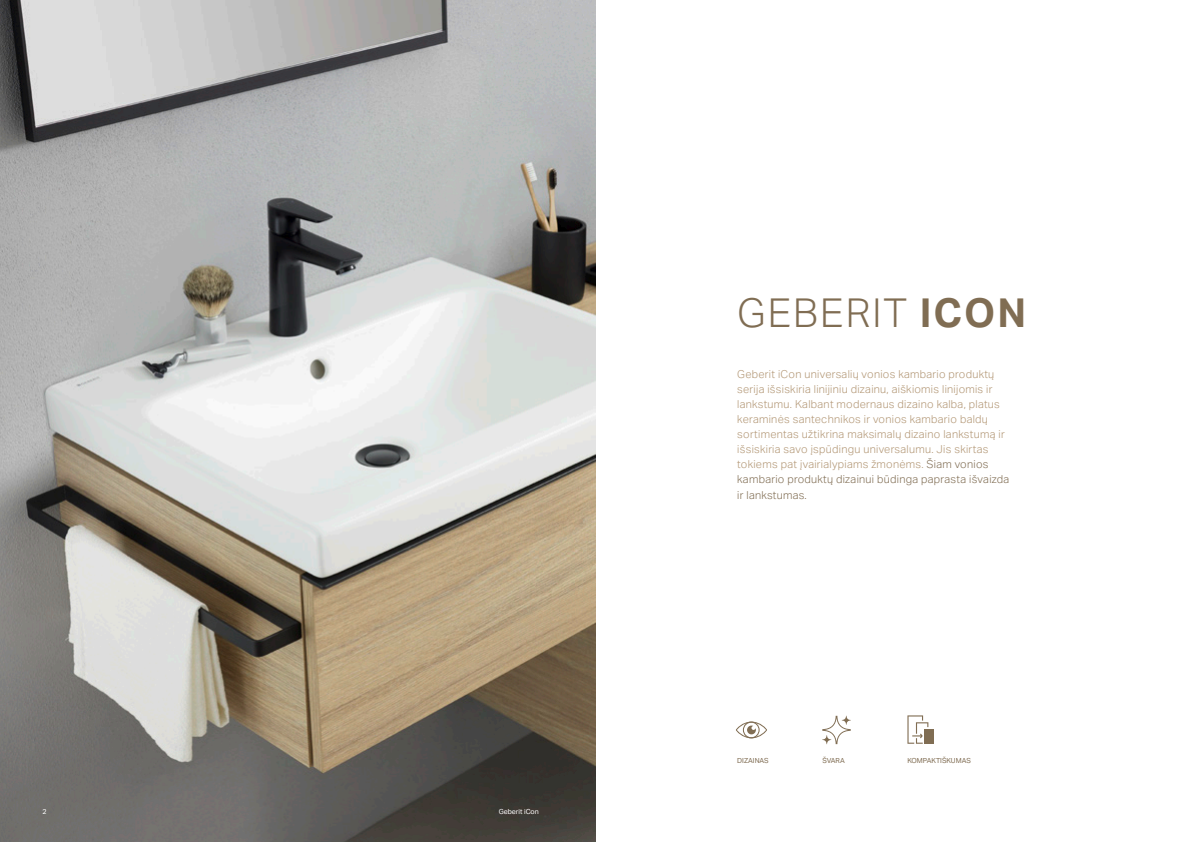
<style>
.page{position:relative;width:1191px;height:842px;background:#fff}
.page>*{position:absolute;margin:0;border:0;box-sizing:border-box;transform-origin:0 0}
.Header_40_45_light_all_caps_B8{font:300 40px "Aktiv Grotesk Geberit";letter-spacing:.05em;color:#806d53}
.Display_text_11_15_light_B7{font:300 11px/15px "Aktiv Grotesk Geberit";letter-spacing:.025em;color:#b29674}
.Display_text_11_15_light_B7-2{font:300 11px "Aktiv Grotesk Geberit";letter-spacing:.025em;color:#806d53}
.Icons_7pt{font:7px "Aktiv Grotesk Geberit";color:#806d53}
.Caption_copy_7_9_regular_white_right{font:7px "Aktiv Grotesk Geberit";color:#fff}
.s1{font-weight:700}
.s2{color:#806d53}
</style>
<div class="page">
<img style="left:0;top:0;width:595px;height:842px">
<svg style="left:736px;top:722px;width:31px;height:16px"></svg>
<svg style="left:822px;top:716px;width:28px;height:28px"></svg>
<svg style="left:822px;top:735px;width:9px;height:9px"></svg>
<svg style="left:842px;top:716px;width:8px;height:9px"></svg>
<div style="left:924px;top:729px;width:10px;height:15px;background:#806d53"></div>
<svg style="left:907px;top:715px;width:21px;height:29px"></svg>
<p class="Caption_copy_7_9_regular_white_right" style="left:43px;top:807px;width:6px">2</p>
<p class="Caption_copy_7_9_regular_white_right" style="left:499px;top:807px;width:41px">Geberit iCon</p>
<p class="Header_40_45_light_all_caps_B8" style="left:737px;top:290px;width:290px">GEBERIT <span class="s1">ICON</span></p>
<p class="Display_text_11_15_light_B7" style="left:737px;top:367px;width:273px">Geberit iCon universalių vonios kambario produktų serija išsiskiria linijiniu dizainu, aiškiomis linijomis ir lankstumu. Kalbant modernaus dizaino kalba, platus keraminės santechnikos ir vonios kambario baldų sortimentas užtikrina maksimalų dizaino lankstumą ir išsiskiria savo įspūdingu universalumu. Jis skirtas tokiems pat įvairialypiams žmonėms. <span class="s2">Šiam vonios kambario produktų dizainui būdinga paprasta išvaizda</span></p>
<p class="Display_text_11_15_light_B7-2" style="left:737px;top:489px;width:71px">ir lankstumas.</p>
<p class="Icons_7pt" style="left:737px;top:757px;width:33px">DIZAINAS</p>
<p class="Icons_7pt" style="left:822px;top:757px;width:24px">ŠVARA</p>
<p class="Icons_7pt" style="left:907px;top:757px;width:65px">KOMPAKTIŠKUMAS</p>
</div>
